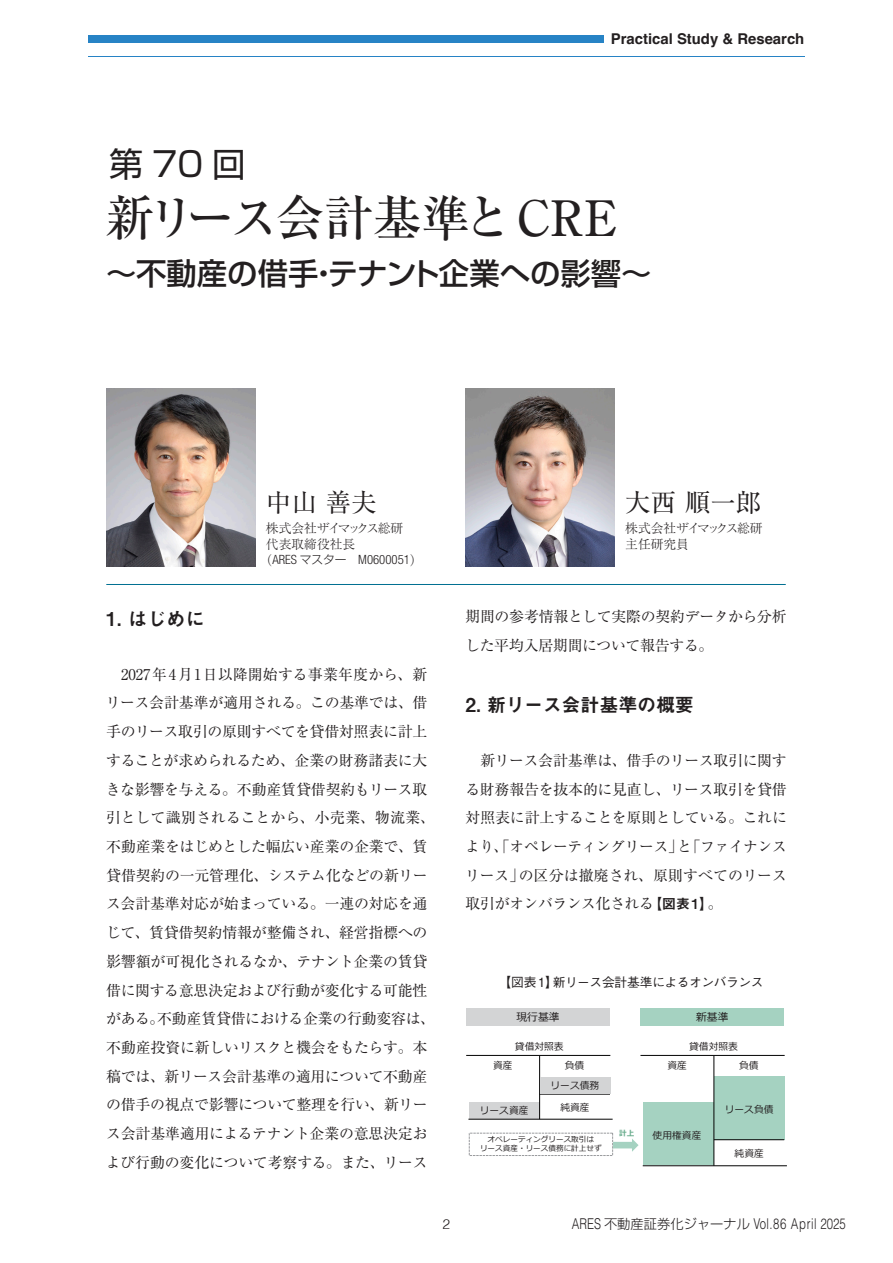
<style>
.page{position:relative;width:893px;height:1263px;background:#fff}
.page>*{position:absolute;margin:0;border:0;box-sizing:border-box;transform-origin:0 0}
.t1{font:500 48.75px "Ryumin Pro";color:#231f20}
.t2{font:34.05px "Shin Go Pro";color:#231f20}
.t3{font:500 30.45px "Shin Go Pro";color:#231f20}
.t4{font:25.5px "Ryumin Pro";color:#231f20}
.t5{font:19.2px "Midashi Go Pr 5 MB31";letter-spacing:-.01em;color:#231f20}
.t6{font:14.85px/28.7px "Ryumin Pro";letter-spacing:-.015em;color:#231f20;text-align:center}
.t7{font:300 14.85px "Helvetica LT Std";color:#231f20;scale:.77 1}
.t8{font:700 14.85px "Helvetica";color:#231f20}
.t9{font:300 13.8px "Helvetica";color:#231f20}
.t10{font:300 12.75px/15.9px "Ryumin Pro";color:#231f20}
.t11{font:500 12.75px "Gothic BBB Pr 5";letter-spacing:-.03em;color:#231f20}
.t12{font:300 condensed 12.75px "Helvetica Neue LT Std";color:#231f20}
.t13{font:10.8px "Meiryo";color:#231f20}
.t14{font:9.75px "Meiryo";color:#231f20}
.t15{font:7.65px/9.1px "Meiryo";color:#231f20;text-align:center}
.t16{font:700 7.65px "Meiryo";color:#6aad8e}
.s1{font-family:"Ryumin Pro";font-weight:400;font-stretch:normal}
.s2{font-family:"Shin Go Pro";font-stretch:normal;font-size:11.7px}
.s3{font-family:"Midashi Go Pr 5 MB31";font-size:13.8px}
.s4{font-family:"Shin Go Pro";font-size:13.2px}
</style>
<div class="page">
<hr style="left:88px;top:57px;width:716px;height:1px;background:#2783c5">
<div style="left:88px;top:36px;width:515px;height:7px;background:#2783c5"></div>
<img style="left:106px;top:388px;width:150px;height:178px">
<img style="left:466px;top:388px;width:149px;height:178px">
<hr style="left:106px;top:584px;width:680px;height:1px;background:#006f92">
<div style="left:714px;top:1076px;width:71px;height:63px;background:#a5d2c1"></div>
<div style="left:469px;top:1102px;width:71px;height:17px;background:#d3d4d5"></div>
<div style="left:466px;top:1009px;width:144px;height:17px;background:#d3d4d5"></div>
<hr style="left:466px;top:1055px;width:144px;height:1px;background:#030303">
<hr style="left:468px;top:1119px;width:145px;height:1px;background:#030303">
<hr style="left:539px;top:1056px;width:1px;height:63px;background:#030303">
<hr style="left:540px;top:1094px;width:70px;height:1px;background:#030303">
<div style="left:540px;top:1077px;width:70px;height:17px;background:#d3d4d5"></div>
<div style="left:643px;top:1103px;width:71px;height:62px;background:#a5d2c1"></div>
<div style="left:640px;top:1009px;width:144px;height:17px;background:#a5d2c1"></div>
<hr style="left:640px;top:1055px;width:145px;height:1px;background:#030303">
<hr style="left:643px;top:1165px;width:144px;height:1px;background:#030303">
<hr style="left:713px;top:1056px;width:1px;height:110px;background:#030303">
<hr style="left:714px;top:1139px;width:70px;height:1px;background:#030303">
<div style="left:469px;top:1133px;width:144px;height:23px;border:1px dashed #999b9e"></div>
<svg style="left:613px;top:1138px;width:26px;height:14px"></svg>
<h2 class="t2" style="left:109px;top:136px;width:138px">第70回</h2>
<p class="t8" style="left:611px;top:30px;width:195px">Practical Study &amp; Research</p>
<h1 class="t1" style="left:106px;top:180px;width:513px">新リース会計基準とCRE</h1>
<h3 class="t3" style="left:106px;top:248px;width:547px">～不動産の借手・テナント企業への影響～</h3>
<h3 class="t4" style="left:266px;top:483px;width:112px">中山 善夫</h3>
<p class="t10" style="left:266px;top:519px;width:139px">株式会社ザイマックス総研代表取締役社長</p>
<p class="t12" style="left:260px;top:552px;width:165px"><span class="s1">（</span>ARES <span class="s2">マスター　</span>M0600051<span class="s1">）</span></p>
<p class="t5" style="left:106px;top:603px;width:100px">1. はじめに</p>
<p class="t6" style="left:106px;top:659px;width:331px">2027年4月1日以降開始する事業年度から、新<br>リース会計基準が適用される。この基準では、借手のリース取引の原則すべてを貸借対照表に計上することが求められるため、企業の財務諸表に大きな影響を与える。不動産賃貸借契約もリース取引として識別されることから、小売業、物流業、不動産業をはじめとした幅広い産業の企業で、賃貸借契約の一元管理化、システム化などの新リース会計基準対応が始まっている。一連の対応を通じて、賃貸借契約情報が整備され、経営指標への影響額が可視化されるなか、テナント企業の賃貸借に関する意思決定および行動が変化する可能性がある。不動産賃貸借における企業の行動変容は、不動産投資に新しいリスクと機会をもたらす。本稿では、新リース会計基準の適用について不動産の借手の視点で影響について整理を行い、新リース会計基準適用によるテナント企業の意思決定および行動の変化について考察する。また、リース</p>
<h3 class="t4" style="left:625px;top:483px;width:138px">大西 順一郎</h3>
<p class="t10" style="left:625px;top:519px;width:139px">株式会社ザイマックス総研主任研究員</p>
<p class="t6" style="left:465px;top:601px;width:323px;text-align:left">期間の参考情報として実際の契約データから分析した平均入居期間について報告する。</p>
<p class="t5" style="left:466px;top:689px;width:230px">2. 新リース会計基準の概要</p>
<p class="t6" style="left:465px;top:745px;width:323px;text-align:justify;text-indent:15px">新リース会計基準は、借手のリース取引に関する財務報告を抜本的に見直し、リース取引を貸借対照表に計上することを原則としている。これにより、「オペレーティングリース」と「ファイナンスリース」の区分は撤廃され、原則すべてのリース取引がオンバランス化される<span class="s3">【図表1】</span>。</p>
<p class="t11" style="left:499px;top:972px;width:266px">【図表1】新リース会計基準によるオンバランス</p>
<p class="t13" style="left:516px;top:1011px;width:45px">現行基準</p>
<p class="t14" style="left:493px;top:1060px;width:21px">資産</p>
<p class="t14" style="left:565px;top:1060px;width:21px">負債</p>
<p class="t14" style="left:480px;top:1105px;width:50px">リース資産</p>
<p class="t14" style="left:560px;top:1102px;width:31px">純資産</p>
<p class="t13" style="left:696px;top:1011px;width:34px">新基準</p>
<p class="t14" style="left:515px;top:1041px;width:50px">貸借対照表</p>
<p class="t14" style="left:689px;top:1041px;width:50px">貸借対照表</p>
<p class="t14" style="left:667px;top:1060px;width:21px">資産</p>
<p class="t14" style="left:739px;top:1060px;width:21px">負債</p>
<p class="t14" style="left:550px;top:1080px;width:50px">リース債務</p>
<p class="t14" style="left:725px;top:1104px;width:50px">リース負債</p>
<p class="t15" style="left:480px;top:1135px;width:123px">オペレーティングリース取引は<br>リース資産・リース債務に計上せず</p>
<p class="t16" style="left:619px;top:1129px;width:17px">計上</p>
<p class="t14" style="left:653px;top:1130px;width:50px">使用権資産</p>
<p class="t14" style="left:735px;top:1148px;width:31px">純資産</p>
<p class="t9" style="left:443px;top:1212px;width:9px">2</p>
<p class="t7" style="left:572px;top:1214px;width:358px">ARES <span class="s4">不動産証券化ジャーナル</span> Vol.86 April 2025</p>
</div>
